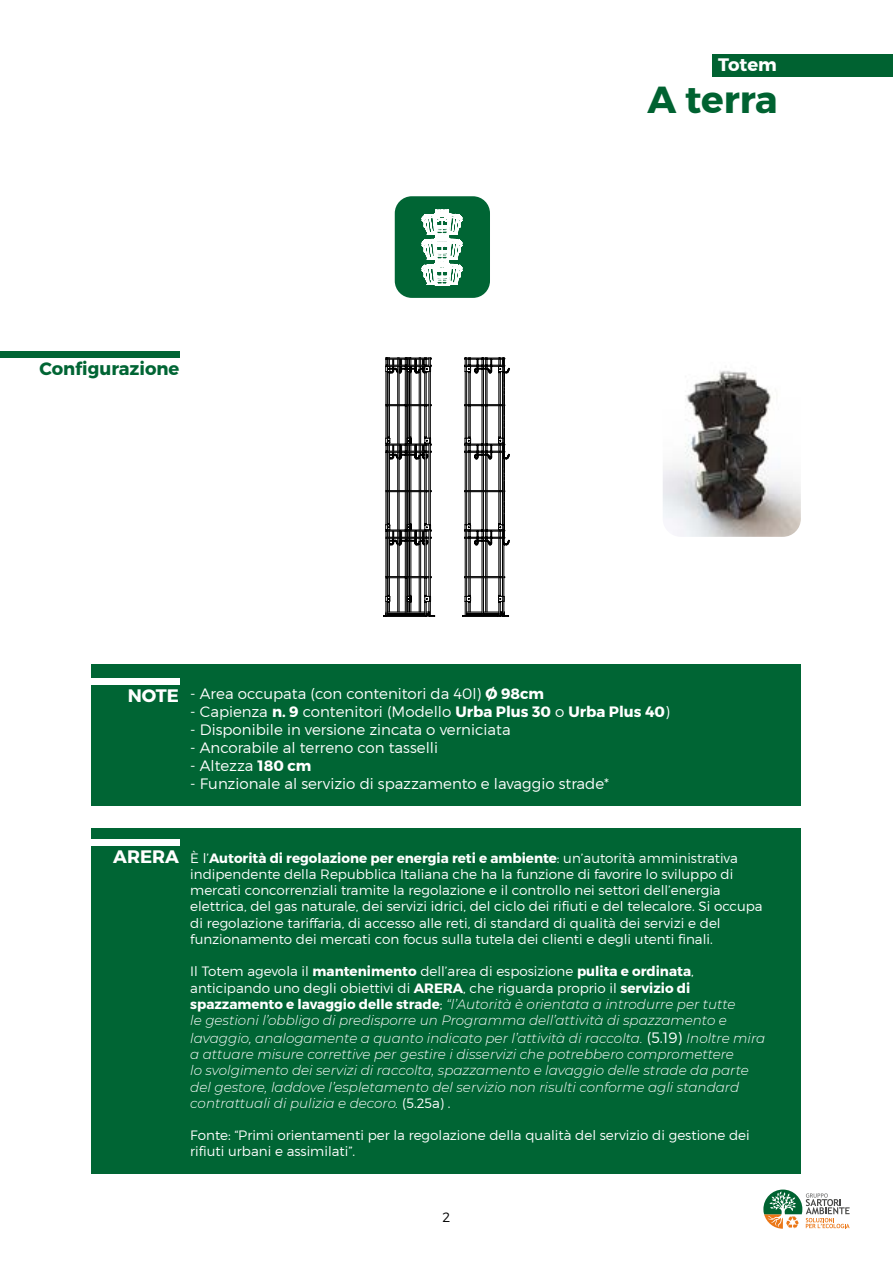
<style>
.page{position:relative;width:893px;height:1263px;background:#fff}
.page>*{position:absolute;margin:0;border:0;box-sizing:border-box;transform-origin:0 0}
.t1{font:700 37.5px "Montserrat";color:#006231}
.t2{font:700 18px "Montserrat";color:#006534}
.t3{font:700 18px "Montserrat";color:#fff}
.t4{font:300 15px "Montserrat";color:#fff}
.t5{font:italic 300 13.5px/16.2px "Montserrat";color:#fff}
.t6{font:300 13.5px/16.2px "Montserrat";color:#fff}
.t7{font:300 13.5px "Montserrat";color:#000}
.s1{font-weight:700}
.s2{font-weight:700;font-size:18px}
.s3{font-style:normal}
.s4{font-weight:700;font-style:normal}
.s5{font-style:normal;font-size:15px}
</style>
<div class="page">
<svg style="left:763px;top:1189px;width:87px;height:40px"></svg>
<div style="left:0;top:351px;width:179px;height:7px;background:#006534"></div>
<div style="left:713px;top:54px;width:180px;height:23px;background:#006231"></div>
<div style="left:395px;top:196px;width:95px;height:102px;background:#006534;border-radius:17px"></div>
<svg style="left:421px;top:209px;width:42px;height:77px"></svg>
<svg style="left:383px;top:357px;width:127px;height:260px"></svg>
<img style="left:663px;top:371px;width:138px;height:166px">
<div style="left:91px;top:664px;width:710px;height:142px;background:#006534"></div>
<div style="left:0;top:678px;width:179px;height:6px;background:#fff"></div>
<div style="left:91px;top:828px;width:710px;height:346px;background:#006534"></div>
<div style="left:0;top:839px;width:179px;height:6px;background:#fff"></div>
<h2 class="t3" style="left:718px;top:54px;width:60px">Totem</h2>
<h2 class="t2" style="left:39px;top:358px;width:142px">Configurazione</h2>
<h1 class="t1" style="left:647px;top:76px;width:132px">A terra</h1>
<h2 class="t3" style="left:128px;top:684px;width:53px">NOTE</h2>
<p class="t4" style="left:190px;top:684px;width:355px">- Area occupata (con contenitori da 40l) <span class="s1">Ø 98cm</span></p>
<p class="t4" style="left:190px;top:702px;width:481px">- Capienza <span class="s1">n. 9</span> contenitori (Modello <span class="s1">Urba Plus 30</span> o <span class="s1">Urba Plus 40</span>)</p>
<p class="t4" style="left:190px;top:720px;width:322px">- Disponibile in versione zincata o verniciata</p>
<p class="t4" style="left:190px;top:738px;width:249px">- Ancorabile al terreno con tasselli</p>
<p class="t4" style="left:190px;top:756px;width:123px">- Altezza <span class="s1">180 cm</span></p>
<p class="t4" style="left:190px;top:774px;width:420px">- Funzionale al servizio di spazzamento e lavaggio strade*</p>
<p class="t6" style="left:190px;top:850px;width:574px;text-indent:-77px"><span class="s2">ARERA</span> È l’<span class="s1">Autorità di regolazione per energia reti e ambiente</span>: un’autorità amministrativa indipendente della Repubblica Italiana che ha la funzione di favorire lo sviluppo di mercati concorrenziali tramite la regolazione e il controllo nei settori dell’energia elettrica, del gas naturale, dei servizi idrici, del ciclo dei rifiuti e del telecalore. Si occupa di regolazione tariffaria, di accesso alle reti, di standard di qualità dei servizi e del funzionamento dei mercati con focus sulla tutela dei clienti e degli utenti finali.</p>
<p class="t5" style="left:190px;top:963px;width:547px"><span class="s3">Il Totem agevola il</span> <span class="s4">mantenimento</span> <span class="s3">dell’area di esposizione</span> <span class="s4">pulita e ordinata</span><span class="s3">, anticipando uno degli obiettivi di</span> <span class="s4">ARERA</span><span class="s3">, che riguarda proprio il</span> <span class="s4">servizio di spazzamento e lavaggio delle strade</span><span class="s3">;</span> “l’Autorità è orientata a introdurre per tutte le gestioni l’obbligo di predisporre un Programma dell’attività di spazzamento e</p>
<p class="t5" style="left:190px;top:1029px;width:577px">lavaggio, analogamente a quanto indicato per l’attività di raccolta. <span class="s5">(5.19)</span> Inoltre mira a attuare misure correttive per gestire i disservizi che potrebbero compromettere<br>lo svolgimento dei servizi di raccolta, spazzamento e lavaggio delle strade da parte del gestore, laddove l’espletamento del servizio non risulti conforme agli standard contrattuali di pulizia e decoro. <span class="s3">(5.25a) .</span></p>
<p class="t6" style="left:190px;top:1127px;width:561px">Fonte: “Primi orientamenti per la regolazione della qualità del servizio di gestione dei rifiuti urbani e assimilati”.</p>
<p class="t7" style="left:443px;top:1209px;width:9px">2</p>
</div>
